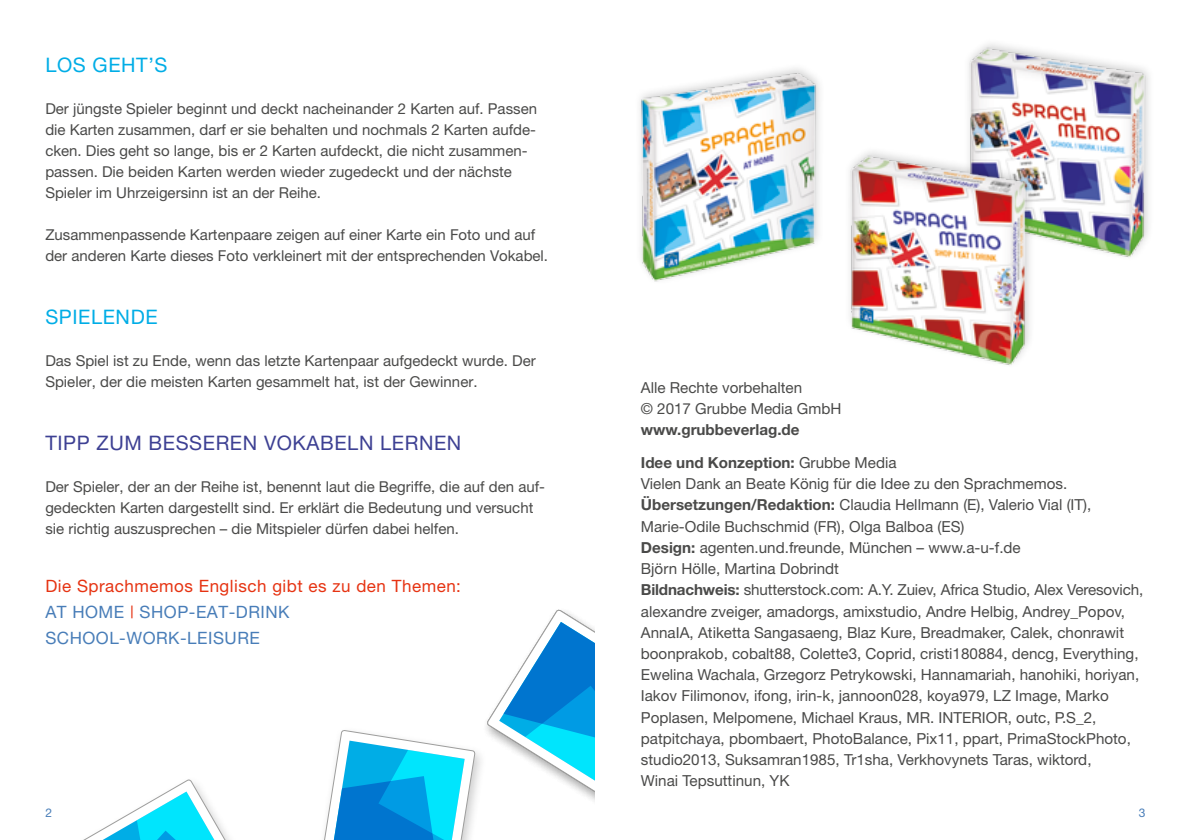
<style>
.page{position:relative;width:1191px;height:840px;background:#fff}
.page>*{position:absolute;margin:0;border:0;box-sizing:border-box;transform-origin:0 0}
.t1{font:20px "Helvetica Neue";letter-spacing:.03em;color:#3d4093}
.t2{font:20px "Helvetica Neue";letter-spacing:.03em;color:#00ade6}
.t3{font:17px/26px "Helvetica Neue";letter-spacing:.03em;color:#e63312}
.t4{font:15.2px/21.2px "Helvetica Neue";color:#4a4a49}
.t5{font:700 15.2px/32.6px "Helvetica Neue";color:#4a4a49}
.t6{font:15px/21px "Helvetica Neue";color:#4a4a49}
.t7{font:12px "Helvetica Neue";color:#487db8}
.s1{color:#487db8}
.s2{font-weight:400}
.s3{font-weight:700}
</style>
<div class="page">
<svg style="left:85px;top:779px;width:144px;height:60px"></svg>
<div style="left:315px;top:726px;width:172px;height:113px;background:#000;opacity:.2"></div>
<svg style="left:321px;top:729px;width:154px;height:110px"></svg>
<div style="left:481px;top:605px;width:202px;height:202px;background:#fff"></div>
<svg style="left:486px;top:609px;width:109px;height:185px"></svg>
<img style="left:640px;top:68px;width:180px;height:214px">
<img style="left:969px;top:44px;width:180px;height:214px">
<img style="left:850px;top:143px;width:207px;height:222px">
<h1 class="t2" style="left:45px;top:52px;width:124px">LOS GEHT’S</h1>
<p class="t6" style="left:45px;top:97px;width:493px">Der jüngste Spieler beginnt und deckt nacheinander 2 Karten auf. Passen die Karten zusammen, darf er sie behalten und nochmals 2 Karten aufde&shy;cken. Dies geht so lange, bis er 2 Karten aufdeckt, die nicht zusammen&shy;passen. Die beiden Karten werden wieder zugedeckt und der nächste Spieler im Uhrzeigersinn ist an der Reihe.</p>
<p class="t6" style="left:45px;top:223px;width:504px">Zusammenpassende Kartenpaare zeigen auf einer Karte ein Foto und auf der anderen Karte dieses Foto verkleinert mit der entsprechenden Vokabel.</p>
<h1 class="t2" style="left:45px;top:304px;width:114px">SPIELENDE</h1>
<p class="t6" style="left:45px;top:349px;width:492px">Das Spiel ist zu Ende, wenn das letzte Kartenpaar aufgedeckt wurde. Der<br>Spieler, der die meisten Karten gesammelt hat, ist der Gewinner.</p>
<h1 class="t1" style="left:45px;top:430px;width:417px">TIPP ZUM BESSEREN VOKABELN LERNEN</h1>
<p class="t6" style="left:45px;top:475px;width:501px">Der Spieler, der an der Reihe ist, benennt laut die Begriffe, die auf den auf&shy;gedeckten Karten dargestellt sind. Er erklärt die Bedeutung und versucht sie richtig auszusprechen – die Mitspieler dürfen dabei helfen.</p>
<p class="t3" style="left:45px;top:572px;width:417px">Die Sprachmemos Englisch gibt es zu den Themen:<br><span class="s1">AT HOME</span> | <span class="s1">SHOP-EAT-DRINK<br>SCHOOL-WORK-LEISURE</span></p>
<p class="t4" style="left:641px;top:376px;width:202px">Alle Rechte vorbehalten<br>© 2017 Grubbe Media GmbH</p>
<p class="t5" style="left:641px;top:413px;width:257px">www.grubbeverlag.de<br>Idee und Konzeption: <span class="s2">Grubbe Media</span></p>
<p class="t4" style="left:641px;top:472px;width:504px">Vielen Dank an Beate König für die Idee zu den Sprachmemos.<br><span class="s3">Übersetzungen/Redaktion:</span> Claudia Hellmann (E), Valerio Vial (IT), Marie-Odile Buchschmid (FR), Olga Balboa (ES)<br><span class="s3">Design:</span> agenten.und.freunde, München – www.a-u-f.de<br>Björn Hölle, Martina Dobrindt<br><span class="s3">Bildnachweis:</span> shutterstock.com: A.Y. Zuiev, Africa Studio, Alex Veresovich, alexandre zveiger, amadorgs, amixstudio, Andre Helbig, Andrey_Popov, AnnaIA, Atiketta Sangasaeng, Blaz Kure, Breadmaker, Calek, chonrawit boonprakob, cobalt88, Colette3, Coprid, cristi180884, dencg, Everything, Ewelina Wachala, Grzegorz Petrykowski, Hannamariah, hanohiki, horiyan, Iakov Filimonov, ifong, irin-k, jannoon028, koya979, LZ Image, Marko Poplasen, Melpomene, Michael Kraus, MR. INTERIOR, outc, P.S_2, patpitchaya, pbombaert, PhotoBalance, Pix11, ppart, PrimaStockPhoto, studio2013, Suksamran1985, Tr1sha, Verkhovynets Taras, wiktord,<br>Winai Tepsuttinun, YK</p>
<p class="t7" style="left:45px;top:804px;width:8px">2</p>
<p class="t7" style="left:1139px;top:804px;width:8px">3</p>
</div>
